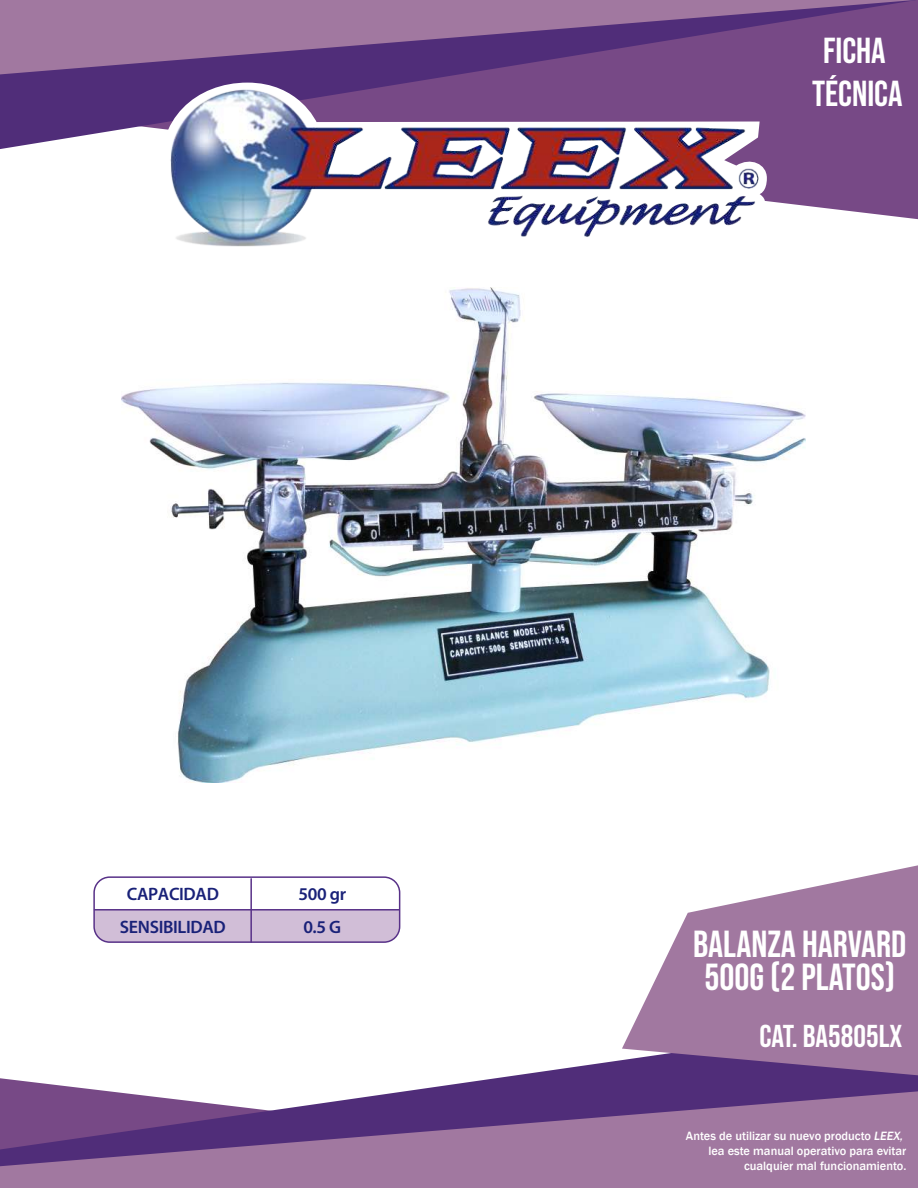
<style>
.page{position:relative;width:918px;height:1188px;background:#fff}
.page>*{position:absolute;margin:0;border:0;box-sizing:border-box;transform-origin:0 0}
.t1{font:37.5px/32.7px "Bebas Neue";color:#fff;text-align:center}
.t2{font:36px/43.2px "Bebas Neue";color:#fff;text-align:center}
.t3{font:31.5px "Bebas Neue";color:#fff}
.t4{font:600 18px "Myriad Pro";letter-spacing:-.02em;color:#192178}
.t5{font:500 12.45px/14.9px "Franklin Gothic";color:#fff;text-align:right}
.s1{font-style:italic}
</style>
<div class="page">
<svg style="left:0;top:1060px;width:918px;height:31px"></svg>
<svg style="left:0;top:1091px;width:918px;height:97px;background:#8b6496"></svg>
<svg style="left:775px;top:0;width:143px;height:219px;background:#865e94"></svg>
<svg style="left:0;top:0;width:917px;height:149px;background:#6f4988"></svg>
<svg style="left:0;top:0;width:915px;height:74px;background:#82598f"></svg>
<svg style="left:143px;top:83px;width:632px;height:119px"></svg>
<img style="left:161px;top:77px;width:606px;height:170px">
<div style="left:96px;top:911px;width:303px;height:31px;background:#d1bed7"></div>
<hr style="left:95px;top:909px;width:304px;height:2px;background:#583188">
<div style="left:93px;top:876px;width:307px;height:67px;border:2px solid #583188;border-radius:16px"></div>
<svg style="left:622px;top:865px;width:296px;height:211px;fill:#a178a0"></svg>
<hr style="left:250px;top:879px;width:2px;height:63px;background:#583188">
<img style="left:122px;top:287px;width:684px;height:496px">
<h3 class="t4" style="left:127px;top:882px;width:94px">CAPACIDAD</h3>
<h3 class="t4" style="left:298px;top:882px;width:49px">500 gr</h3>
<h3 class="t4" style="left:120px;top:915px;width:107px">SENSIBILIDAD</h3>
<h3 class="t4" style="left:303px;top:915px;width:39px">0.5 G</h3>
<h2 class="t2" style="left:812px;top:28px;width:92px">FICHA<br>TÉCNICA</h2>
<h1 class="t1" style="left:693px;top:928px;width:215px">BALANZA HARVARD<br>500G (2 PLATOS)</h1>
<h3 class="t3" style="left:760px;top:1018px;width:144px">CAT. BA5805LX</h3>
<p class="t5" style="left:686px;top:1128px;width:222px">Antes de utilizar su nuevo producto <span class="s1">LEEX, </span>lea este manual operativo para evitar cualquier mal funcionamiento.</p>
</div>
